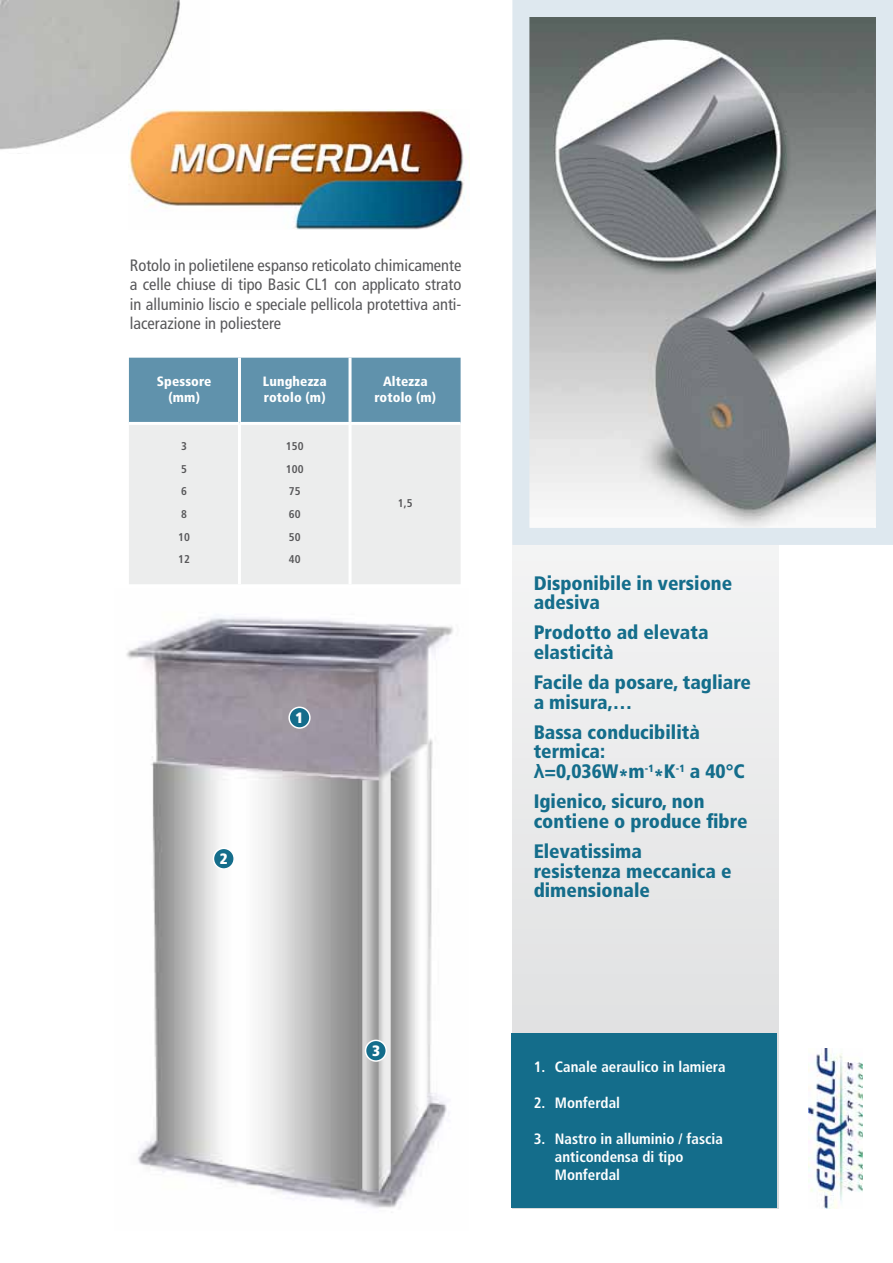
<style>
.page{position:relative;width:893px;height:1263px;background:#fff}
.page>*{position:absolute;margin:0;border:0;box-sizing:border-box;transform-origin:0 0}
.t1{font:900 condensed 19.5px/19.5px "Frutiger";color:#146d8b}
.t2{font:condensed 16.5px/19.5px "Frutiger";color:#58585a;text-align:justify}
.t3{font:700 condensed 15px/18px "Frutiger";color:#fff}
.t4{font:900 condensed 15px "Frutiger";color:#fff}
.t5{font:900 condensed 13.5px/16.2px "Frutiger";letter-spacing:.01em;color:#fff;text-align:center}
.t6{font:700 condensed 11.25px/22.5px "Frutiger";letter-spacing:.01em;color:#58585a}
.s1{font-family:"Arial";font-weight:700;font-stretch:normal}
</style>
<div class="page">
<div style="left:512px;top:255px;width:266px;height:953px;background:#eaeaeb"></div>
<img style="left:809px;top:1048px;width:54px;height:160px">
<img style="left:9px;top:0;width:171px;height:149px">
<div style="left:511px;top:1033px;width:266px;height:175px;background:#146d8b"></div>
<img style="left:129px;top:110px;width:338px;height:120px">
<svg style="left:0;top:0;width:9px;height:150px"></svg>
<svg style="left:512px;top:0;width:381px;height:553px"></svg>
<img style="left:126px;top:616px;width:327px;height:592px">
<div style="left:289px;top:707px;width:21px;height:21px;background:#146d8b;border-radius:50%"></div>
<div style="left:288px;top:706px;width:23px;height:23px;border:2px solid #fff;border-radius:50%"></div>
<div style="left:213px;top:848px;width:21px;height:21px;background:#146d8b;border-radius:50%"></div>
<div style="left:213px;top:847px;width:22px;height:23px;border:2px solid #fff;border-radius:50%"></div>
<div style="left:366px;top:1040px;width:20px;height:21px;background:#146d8b;border-radius:50%"></div>
<div style="left:365px;top:1039px;width:22px;height:23px;border:2px solid #fff;border-radius:50%"></div>
<div style="left:129px;top:358px;width:332px;height:64px;background:#6092ac"></div>
<div style="left:129px;top:425px;width:332px;height:159px;background:#eceded"></div>
<hr style="left:238px;top:358px;width:3px;height:64px;background:#fff">
<hr style="left:349px;top:358px;width:3px;height:64px;background:#fff">
<hr style="left:238px;top:425px;width:3px;height:159px;background:#fff">
<hr style="left:349px;top:425px;width:3px;height:159px;background:#fff">
<p class="t2" style="left:130px;top:255px;width:333px">Rotolo in polietilene espanso reticolato chimicamente a celle chiuse di tipo Basic CL1 con applicato strato in alluminio liscio e speciale pellicola protettiva anti&shy;lacerazione in poliestere</p>
<p class="t5" style="left:157px;top:373px;width:56px">Spessore (mm)</p>
<p class="t5" style="left:263px;top:373px;width:65px;text-align:left">Lunghezza rotolo (m)</p>
<p class="t5" style="left:374px;top:373px;width:63px">Altezza rotolo (m)</p>
<p class="t6" style="left:178px;top:435px;width:13px">3<br>5<br>6<br>8<br>10<br>12</p>
<p class="t6" style="left:286px;top:435px;width:19px">150<br>100<br>75<br>60<br>50<br>40</p>
<p class="t6" style="left:398px;top:492px;width:16px">1,5</p>
<p class="t4" style="left:220px;top:849px;width:9px">2</p>
<p class="t4" style="left:296px;top:708px;width:9px">1</p>
<p class="t4" style="left:372px;top:1041px;width:9px">3</p>
<p class="t1" style="left:534px;top:573px;width:200px">Disponibile in versione adesiva</p>
<p class="t1" style="left:534px;top:623px;width:176px">Prodotto ad elevata elasticità</p>
<p class="t1" style="left:534px;top:673px;width:219px">Facile da posare, tagliare a misura,…</p>
<p class="t1" style="left:534px;top:722px;width:213px">Bassa conducibilità termica: <span class="s1">λ</span>=0,036W*m<sup>-1</sup>*K<sup>-1</sup> a 40°C</p>
<p class="t1" style="left:534px;top:792px;width:215px">Igienico, sicuro, non contiene o produce fibre</p>
<p class="t1" style="left:534px;top:841px;width:199px">Elevatissima resistenza meccanica e dimensionale</p>
<p class="t3" style="left:534px;top:1057px;width:193px">1. Canale aeraulico in lamiera</p>
<p class="t3" style="left:534px;top:1093px;width:88px">2. Monferdal</p>
<p class="t3" style="left:555px;top:1129px;width:170px;text-indent:-21px">3. Nastro in alluminio / fascia anticondensa di tipo<br>Monferdal</p>
</div>
